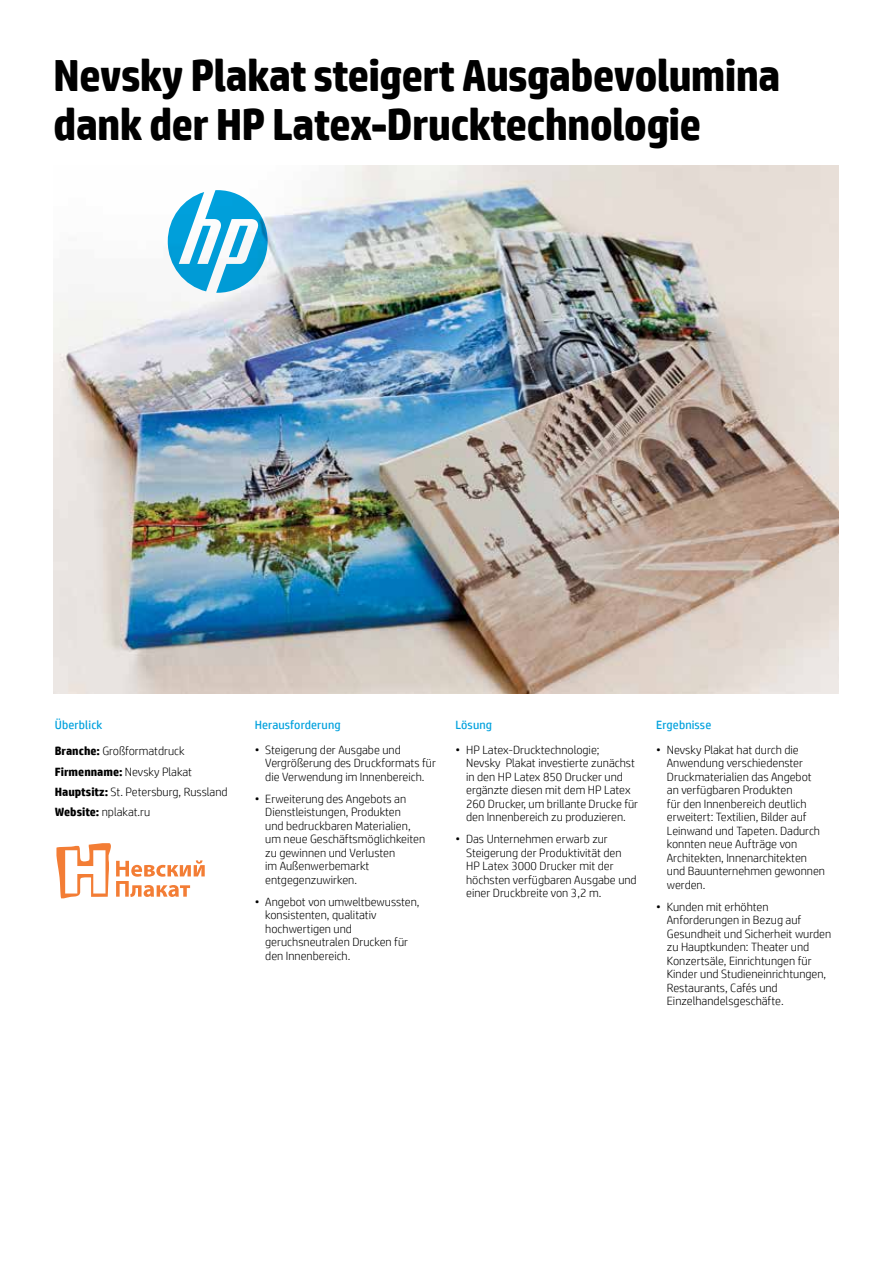
<style>
.page{position:relative;width:893px;height:1263px;background:#fff}
.page>*{position:absolute;margin:0;border:0;box-sizing:border-box;transform-origin:0 0}
.t1{font:700 45px/49.5px "HP Simplified";letter-spacing:-.02em;color:#000;scale:.96 1}
.bullets{font:300 12px/13.5px "HP Simplified";color:#000}
.AT_A_GLANCE{font:300 12px "HP Simplified";color:#000}
.sub-headers_solution{font:12px "HP Simplified";letter-spacing:.01em;color:#00a1dd}
.s1{font-weight:700}
</style>
<div class="page">
<img style="left:53px;top:166px;width:786px;height:527px">
<svg style="left:168px;top:190px;width:100px;height:103px"></svg>
<svg style="left:56px;top:843px;width:149px;height:55px"></svg>
<p class="t1" style="left:53px;top:50px;width:759px">Nevsky Plakat steigert Ausgabevolumina dank der HP Latex-Drucktechnologie</p>
<p class="sub-headers_solution" style="left:55px;top:717px;width:49px">Überblick</p>
<p class="AT_A_GLANCE" style="left:55px;top:743px;width:131px"><span class="s1">Branche:</span> Großformatdruck</p>
<p class="AT_A_GLANCE" style="left:55px;top:763px;width:139px"><span class="s1">Firmenname:</span> Nevsky Plakat</p>
<p class="AT_A_GLANCE" style="left:55px;top:784px;width:174px"><span class="s1">Hauptsitz:</span> St. Petersburg, Russland</p>
<p class="AT_A_GLANCE" style="left:55px;top:804px;width:97px"><span class="s1">Website:</span> nplakat.ru</p>
<p class="sub-headers_solution" style="left:255px;top:717px;width:87px">Herausforderung</p>
<p class="bullets" style="left:265px;top:742px;width:172px;text-indent:-10px">• Steigerung der Ausgabe und<br>Vergrößerung des Druckformats für die Verwendung im Innenbereich.</p>
<p class="bullets" style="left:265px;top:791px;width:161px;text-indent:-10px">• Erweiterung des Angebots an<br>Dienstleistungen, Produkten<br>und bedruckbaren Materialien, um neue Geschäftsmöglichkeiten zu gewinnen und Verlusten<br>im Außenwerbemarkt entgegenzuwirken.</p>
<p class="bullets" style="left:265px;top:894px;width:156px;text-indent:-10px">• Angebot von umweltbewussten, konsistenten, qualitativ hochwertigen und geruchsneutralen Drucken für den Innenbereich.</p>
<p class="sub-headers_solution" style="left:455px;top:717px;width:38px">Lösung</p>
<p class="bullets" style="left:466px;top:742px;width:174px;text-indent:-11px">• HP Latex-Drucktechnologie;<br>Nevsky Plakat investierte zunächst in den HP Latex 850 Drucker und ergänzte diesen mit dem HP Latex 260 Drucker, um brillante Drucke für den Innenbereich zu produzieren.</p>
<p class="bullets" style="left:466px;top:832px;width:172px;text-indent:-11px">• Das Unternehmen erwarb zur<br>Steigerung der Produktivität den<br>HP Latex 3000 Drucker mit der höchsten verfügbaren Ausgabe und einer Druckbreite von 3,2 m.</p>
<p class="sub-headers_solution" style="left:656px;top:717px;width:57px">Ergebnisse</p>
<p class="bullets" style="left:667px;top:742px;width:160px;text-indent:-11px">• Nevsky Plakat hat durch die<br>Anwendung verschiedenster<br>Druckmaterialien das Angebot an verfügbaren Produkten<br>für den Innenbereich deutlich erweitert: Textilien, Bilder auf<br>Leinwand und Tapeten. Dadurch konnten neue Aufträge von<br>Architekten, Innenarchitekten und Bauunternehmen gewonnen werden.</p>
<p class="bullets" style="left:667px;top:899px;width:166px;text-indent:-11px">• Kunden mit erhöhten<br>Anforderungen in Bezug auf<br>Gesundheit und Sicherheit wurden zu Hauptkunden: Theater und<br>Konzertsäle, Einrichtungen für<br>Kinder und Studieneinrichtungen,<br>Restaurants, Cafés und<br>Einzelhandelsgeschäfte.</p>
</div>
